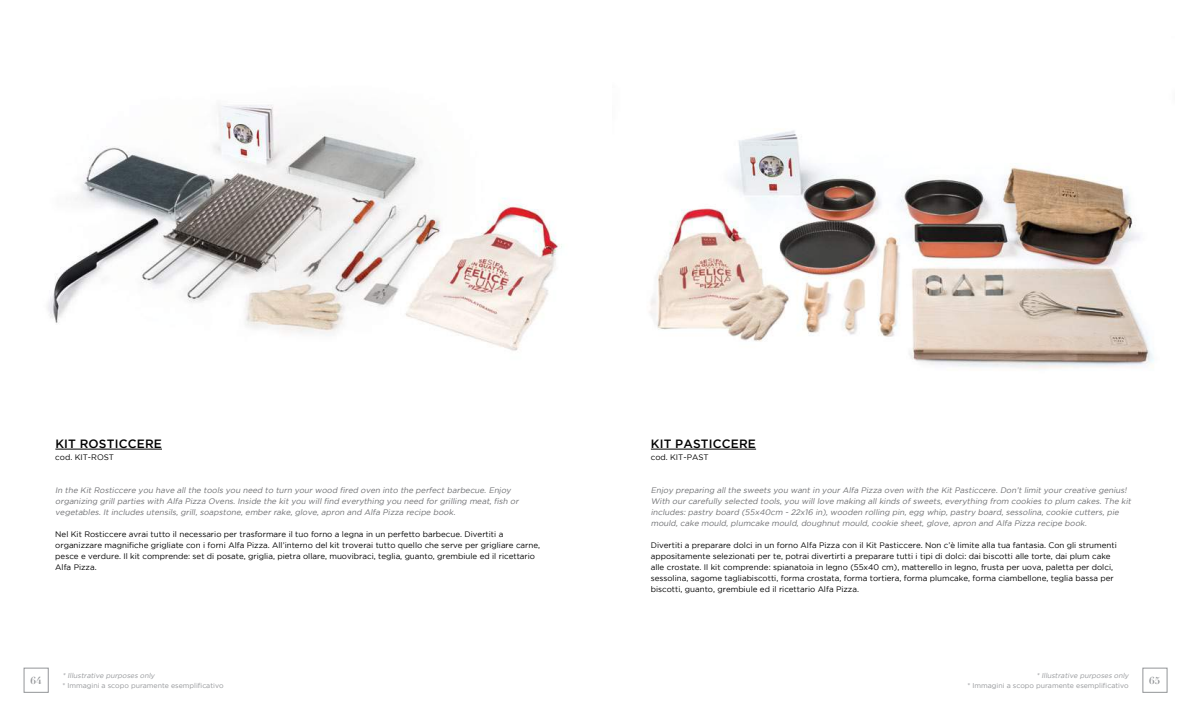
<style>
.page{position:relative;width:1191px;height:709px;background:#fff}
.page>*{position:absolute;margin:0;border:0;box-sizing:border-box;transform-origin:0 0}
.t1{font:500 12px "Gotham";letter-spacing:.015em;color:#000}
.t2{font:700 10px "Didot";color:#939598}
.t3{font:8px/11px "Gotham";color:#000}
.t4{font:italic 8px/11px "Gotham";color:#6d6e71}
.t5{font:7px "Gotham";color:#939598}
.t6{font:italic 7px "Gotham";color:#939598}
</style>
<div class="page">
<div style="left:24px;top:668px;width:24px;height:24px;border:1px solid #939598"></div>
<div style="left:1142px;top:668px;width:25px;height:24px;border:1px solid #939598"></div>
<img style="left:48px;top:105px;width:514px;height:246px">
<hr style="left:55px;top:449px;width:107px;height:1px;background:#000">
<hr style="left:651px;top:449px;width:105px;height:1px;background:#000">
<img style="left:649px;top:130px;width:505px;height:239px">
<h1 class="t1" style="left:55px;top:436px;width:106px">KIT ROSTICCERE</h1>
<p class="t3" style="left:55px;top:451px;width:60px">cod. KIT-ROST</p>
<p class="t4" style="left:55px;top:484px;width:466px">In the Kit Rosticcere you have all the tools you need to turn your wood fired oven into the perfect barbecue. Enjoy organizing grill parties with Alfa Pizza Ovens. Inside the kit you will find everything you need for grilling meat, fish or vegetables. It includes utensils, grill, soapstone, ember rake, glove, apron and Alfa Pizza recipe book.</p>
<p class="t3" style="left:55px;top:528px;width:486px">Nel Kit Rosticcere avrai tutto il necessario per trasformare il tuo forno a legna in un perfetto barbecue. Divertiti a organizzare magnifiche grigliate con i forni Alfa Pizza. All’interno del kit troverai tutto quello che serve per grigliare carne, pesce e verdure. Il kit comprende: set di posate, griglia, pietra ollare, muovibraci, teglia, guanto, grembiule ed il ricettario Alfa Pizza.</p>
<h1 class="t1" style="left:651px;top:436px;width:105px">KIT PASTICCERE</h1>
<p class="t3" style="left:651px;top:451px;width:59px">cod. KIT-PAST</p>
<p class="t4" style="left:651px;top:484px;width:483px">Enjoy preparing all the sweets you want in your Alfa Pizza oven with the Kit Pasticcere. Don’t limit your creative genius!<br>With our carefully selected tools, you will love making all kinds of sweets, everything from cookies to plum cakes. The kit includes: pastry board (55x40cm - 22x16 in), wooden rolling pin, egg whip, pastry board, sessolina, cookie cutters, pie mould, cake mould, plumcake mould, doughnut mould, cookie sheet, glove, apron and Alfa Pizza recipe book.</p>
<p class="t3" style="left:651px;top:539px;width:467px">Divertiti a preparare dolci in un forno Alfa Pizza con il Kit Pasticcere. Non c’è limite alla tua fantasia. Con gli strumenti appositamente selezionati per te, potrai divertirti a preparare tutti i tipi di dolci: dai biscotti alle torte, dai plum cake alle crostate. Il kit comprende: spianatoia in legno (55x40 cm), matterello in legno, frusta per uova, paletta per dolci, sessolina, sagome tagliabiscotti, forma crostata, forma tortiera, forma plumcake, forma ciambellone, teglia bassa per biscotti, guanto, grembiule ed il ricettario Alfa Pizza.</p>
<p class="t6" style="left:62px;top:671px;width:95px">* Illustrative purposes only</p>
<p class="t5" style="left:62px;top:681px;width:163px">* Immagini a scopo puramente esemplificativo</p>
<p class="t6" style="left:1036px;top:671px;width:95px">* Illustrative purposes only</p>
<p class="t5" style="left:967px;top:681px;width:163px">* Immagini a scopo puramente esemplificativo</p>
<p class="t2" style="left:31px;top:674px;width:13px">64</p>
<p class="t2" style="left:1149px;top:674px;width:13px">65</p>
</div>
